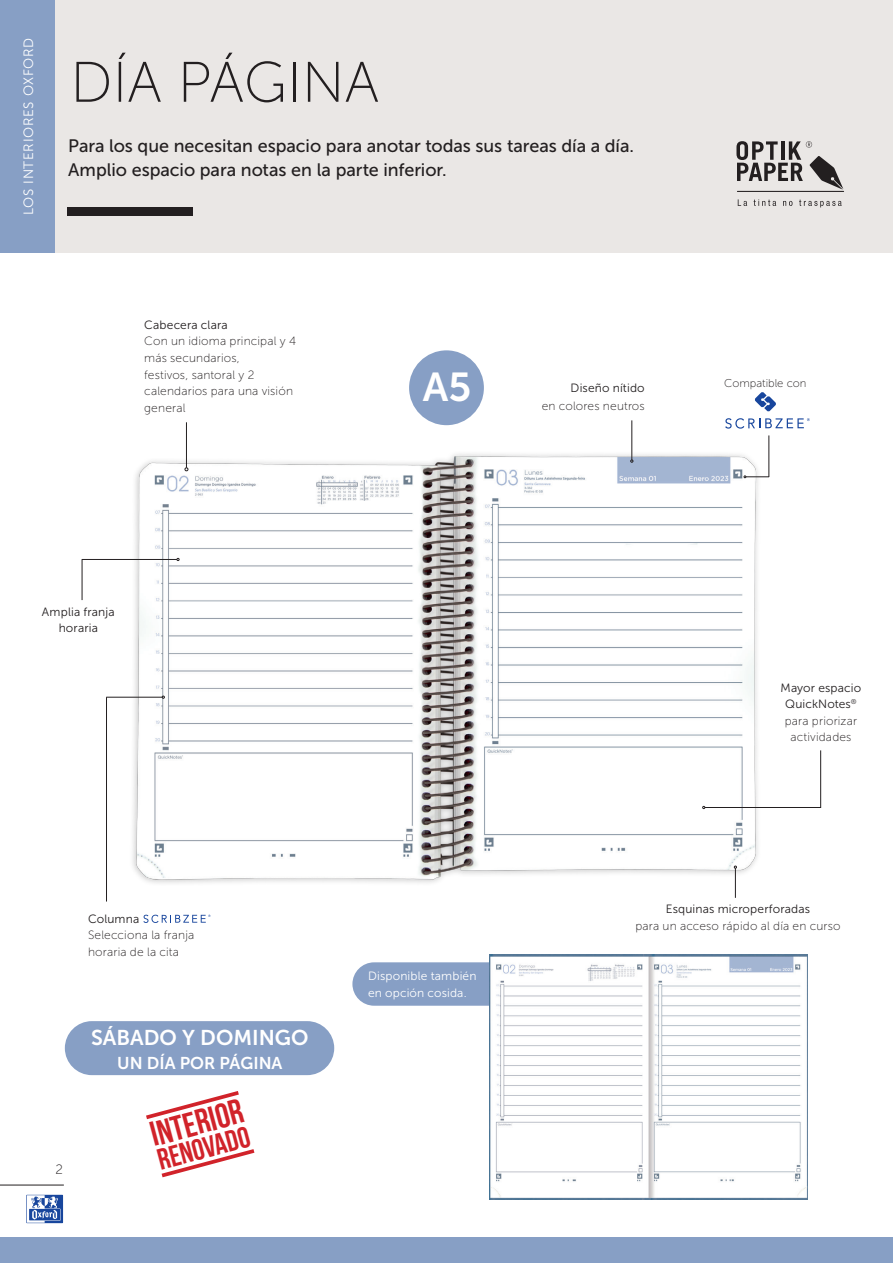
<style>
.page{position:relative;width:893px;height:1263px;background:#fff}
.page>*{position:absolute;margin:0;border:0;box-sizing:border-box;transform-origin:0 0}
.t1{font:57px "Museo Sans 100";color:#231f20}
.t2{font:40.2px "Museo Sans 700";color:#fff}
.t3{font:700 34.65px "Bebas Neue";color:#d1232a}
.t4{font:700 29.7px "Bebas Neue";color:#d1232a}
.t5{font:21.3px "Museo Sans 700";color:#fff}
.t6{font:18px/24px "Museo Sans 500";letter-spacing:-.005em;color:#231f20}
.t7{font:17.1px "Museo Sans 700";color:#fff}
.t8{font:13.5px "Museo Sans 300";letter-spacing:.05em;color:#fff}
.t9{font:13.5px "Museo Sans 100";color:#231f20}
.t10{font:12px/16.6px "Museo Sans 100";letter-spacing:.015em;color:#231f20}
.t11{font:12px/16.6px "Museo Sans 300";letter-spacing:.01em;color:#231f20;text-align:center}
.t12{font:12px/16.6px "Museo Sans 300";letter-spacing:.015em;color:#fff}
.t13{font:11.25px "Museo Sans 100";color:#231f20}
.s1{font-family:"Museo Sans 300"}
</style>
<div class="page">
<div style="left:352px;top:962px;width:192px;height:44px;background:#879fc5;border-radius:22px"></div>
<hr style="left:0;top:1185px;width:64px;height:1px;background:#231f20">
<div style="left:0;top:1237px;width:893px;height:26px;background:#879fc5"></div>
<div style="left:65px;top:1021px;width:269px;height:54px;background:#879fc5;border-radius:27px"></div>
<svg style="left:26px;top:1194px;width:38px;height:30px"></svg>
<div style="left:26px;top:1195px;width:37px;height:28px;background:#7892c5"></div>
<div style="left:27px;top:1195px;width:36px;height:28px;background:#18469d"></div>
<svg style="left:29px;top:1208px;width:32px;height:13px"></svg>
<div style="left:29px;top:1209px;width:31px;height:11px;background:#18469d"></div>
<svg style="left:27px;top:1195px;width:31px;height:28px"></svg>
<svg style="left:162px;top:1149px;width:92px;height:28px"></svg>
<svg style="left:146px;top:1091px;width:93px;height:28px"></svg>
<img style="left:489px;top:955px;width:319px;height:244px">
<img style="left:106px;top:422px;width:663px;height:480px">
<svg style="left:702px;top:750px;width:119px;height:59px"></svg>
<hr style="left:82px;top:559px;width:1px;height:41px;background:#231f20">
<hr style="left:106px;top:697px;width:1px;height:204px;background:#231f20">
<hr style="left:82px;top:559px;width:95px;height:1px;background:#231f20">
<hr style="left:106px;top:697px;width:56px;height:1px;background:#231f20">
<hr style="left:735px;top:868px;width:1px;height:30px;background:#231f20">
<hr style="left:186px;top:422px;width:1px;height:46px;background:#231f20">
<svg style="left:185px;top:467px;width:3px;height:4px"></svg>
<hr style="left:631px;top:420px;width:1px;height:40px;background:#231f20">
<svg style="left:744px;top:476px;width:25px;height:2px"></svg>
<hr style="left:769px;top:435px;width:1px;height:42px;background:#231f20">
<div style="left:0;top:0;width:893px;height:253px;background:#eae7e5"></div>
<div style="left:68px;top:207px;width:125px;height:9px;background:#231f20"></div>
<div style="left:0;top:0;width:54px;height:253px;background:#879fc5"></div>
<div style="left:409px;top:350px;width:75px;height:75px;background:#879fc5;border-radius:50%"></div>
<svg style="left:755px;top:392px;width:21px;height:20px"></svg>
<svg style="left:725px;top:418px;width:85px;height:11px"></svg>
<svg style="left:736px;top:141px;width:107px;height:49px"></svg>
<hr style="left:737px;top:191px;width:107px;height:1px;background:#231f20">
<svg style="left:738px;top:199px;width:9px;height:7px"></svg>
<svg style="left:753px;top:199px;width:23px;height:7px"></svg>
<svg style="left:783px;top:201px;width:9px;height:5px"></svg>
<svg style="left:799px;top:200px;width:43px;height:7px"></svg>
<svg style="left:143px;top:915px;width:67px;height:8px"></svg>
<p class="t8" style="left:21px;top:215px;width:179px;rotate:-90deg">LOS INTERIORES OXFORD</p>
<p class="t1" style="left:70px;top:52px;width:310px">DÍA PÁGINA</p>
<p class="t6" style="left:68px;top:134px;width:567px">Para los que necesitan espacio para anotar todas sus tareas día a día.<br>Amplio espacio para notas en la parte inferior.</p>
<p class="t11" style="left:144px;top:316px;width:85px">Cabecera clara</p>
<p class="t10" style="left:144px;top:333px;width:153px">Con un idioma principal y 4 más secundarios,</p>
<p class="t10" style="left:144px;top:366px;width:150px">festivos, santoral y 2 calendarios para una visión general</p>
<p class="t2" style="left:423px;top:365px;width:50px">A5</p>
<p class="t11" style="left:571px;top:380px;width:76px">Diseño nítido</p>
<p class="t10" style="left:542px;top:397px;width:104px">en colores neutros</p>
<p class="t13" style="left:724px;top:377px;width:84px">Compatible con</p>
<p class="t11" style="left:42px;top:603px;width:74px">Amplia franja horaria</p>
<p class="t11" style="left:88px;top:910px;width:53px">Columna</p>
<p class="t10" style="left:88px;top:927px;width:108px">Selecciona la franja horaria de la cita</p>
<p class="t9" style="left:55px;top:1162px;width:9px">2</p>
<p class="t5" style="left:91px;top:1026px;width:219px">SÁBADO Y DOMINGO</p>
<p class="t7" style="left:117px;top:1053px;width:167px">UN DÍA POR PÁGINA</p>
<p class="t3" style="left:146px;top:1116px;width:96px;rotate:-15deg">Interior</p>
<p class="t4" style="left:154px;top:1144px;width:96px;rotate:-15deg">Renovado</p>
<p class="t12" style="left:368px;top:968px;width:110px">Disponible también en opción cosida.</p>
<p class="t10" style="left:781px;top:679px;width:82px;text-align:center"><span class="s1">Mayor espacio<br>QuickNotes</span><sup>® </sup>para priorizar actividades</p>
<p class="t10" style="left:635px;top:901px;width:207px;text-align:center"><span class="s1">Esquinas microperforadas<br></span>para un acceso rápido al día en curso</p>
</div>
